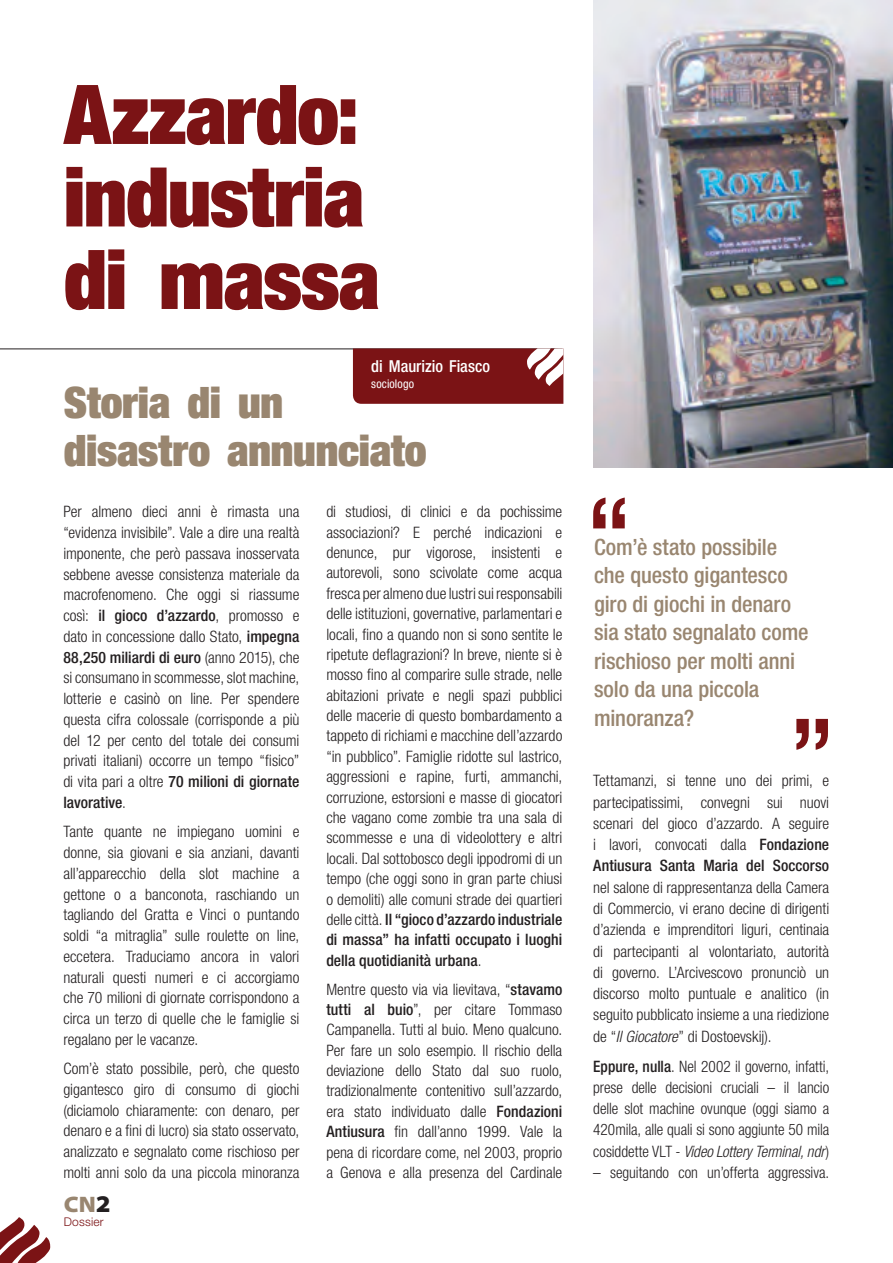
<style>
.page{position:relative;width:893px;height:1263px;background:#fff}
.page>*{position:absolute;margin:0;border:0;box-sizing:border-box;transform-origin:0 0}
.t1{font:900 condensed 82.5px/82.5px "Helvetica Neue LT Std";letter-spacing:-.015em;color:#7b1315}
.t2{font:900 condensed 43.5px/48px "Helvetica Neue LT Std";letter-spacing:-.005em;color:#998670}
.t3{font:500 condensed 22.5px/28.5px "Helvetica Neue LT Std";letter-spacing:-.005em;color:#998670}
.t4{font:900 semi-expanded 22.5px "Myriad Pro";color:#998670}
.t5{font:500 condensed 16.5px "Helvetica Neue LT Std";color:#fff}
.t6{font:300 condensed 15.75px/20.4px "Helvetica Neue LT Std";letter-spacing:-.005em;color:#231f20;text-align:justify}
.t7{font:condensed 12px "Helvetica Neue LT Std";letter-spacing:.01em;color:#fff}
.t8{font:300 12px "Helvetica Neue LT Std";letter-spacing:.015em;color:#7b1315}
.s1{font-weight:500}
.s2{font-size:24px;color:#231f20}
.s3{font-style:italic}
</style>
<div class="page">
<svg style="left:0;top:1217px;width:51px;height:46px"></svg>
<hr style="left:0;top:348px;width:562px;height:1px;background:#231f20">
<svg style="left:353px;top:348px;width:210px;height:56px;background:#842426"></svg>
<svg style="left:593px;top:497px;width:32px;height:31px"></svg>
<svg style="left:796px;top:719px;width:32px;height:31px"></svg>
<img style="left:593px;top:0;width:300px;height:468px">
<h1 class="t1" style="left:64px;top:71px;width:318px">Azzardo: industria di massa</h1>
<p class="t5" style="left:371px;top:356px;width:120px">di Maurizio Fiasco</p>
<p class="t7" style="left:371px;top:377px;width:44px">sociologo</p>
<h2 class="t2" style="left:64px;top:377px;width:364px">Storia di un disastro annunciato</h2>
<p class="t6" style="left:63px;top:501px;width:238px">Per almeno dieci anni è rimasta una “evidenza invisibile”. Vale a dire una realtà imponente, che però passava inosservata sebbene avesse consistenza materiale da macrofenomeno. Che oggi si riassume così: <span class="s1">il gioco d’azzardo</span>, promosso e dato in concessione dallo Stato, <span class="s1">impegna 88,250 miliardi di euro</span> (anno 2015), che si consumano in scommesse, slot machine, lotterie e casinò on line. Per spendere questa cifra colossale (corrisponde a più del 12 per cento del totale dei consumi privati italiani) occorre un tempo “fisico” di vita pari a oltre <span class="s1">70 milioni di giornate lavorative</span>.</p>
<p class="t6" style="left:63px;top:821px;width:238px">Tante quante ne impiegano uomini e donne, sia giovani e sia anziani, davanti all’apparecchio della slot machine a gettone o a banconota, raschiando un tagliando del Gratta e Vinci o puntando soldi “a mitraglia” sulle roulette on line, eccetera. Traduciamo ancora in valori naturali questi numeri e ci accorgiamo che 70 milioni di giornate corrispondono a circa un terzo di quelle che le famiglie si regalano per le vacanze.</p>
<p class="t6" style="left:63px;top:1058px;width:238px">Com’è stato possibile, però, che questo gigantesco giro di consumo di giochi (diciamolo chiaramente: con denaro, per denaro e a fini di lucro) sia stato osservato, analizzato e segnalato come rischioso per molti anni solo da una piccola minoranza</p>
<h3 class="t4" style="left:64px;top:1191px;width:48px">CN<span class="s2">2</span></h3>
<p class="t8" style="left:64px;top:1214px;width:41px">Dossier</p>
<p class="t6" style="left:326px;top:501px;width:238px">di studiosi, di clinici e da pochissime associazioni? E perché indicazioni e denunce, pur vigorose, insistenti e autorevoli, sono scivolate come acqua fresca per almeno due lustri sui responsabili delle istituzioni, governative, parlamentari e locali, fino a quando non si sono sentite le ripetute deflagrazioni? In breve, niente si è mosso fino al comparire sulle strade, nelle abitazioni private e negli spazi pubblici delle macerie di questo bombardamento a tappeto di richiami e macchine dell’azzardo “in pubblico”. Famiglie ridotte sul lastrico, aggressioni e rapine, furti, ammanchi, corruzione, estorsioni e masse di giocatori che vagano come zombie tra una sala di scommesse e una di videolottery e altri locali. Dal sottobosco degli ippodromi di un tempo (che oggi sono in gran parte chiusi o demoliti) alle comuni strade dei quartieri delle città. <span class="s1">Il “gioco d’azzardo industriale di massa” ha infatti occupato i luoghi della quotidianità urbana</span>.</p>
<p class="t6" style="left:326px;top:979px;width:238px">Mentre questo via via lievitava, “<span class="s1">stavamo tutti al buio</span>”, per citare Tommaso Campanella. Tutti al buio. Meno qualcuno.<br>Per fare un solo esempio. Il rischio della deviazione dello Stato dal suo ruolo, tradizionalmente contenitivo sull’azzardo, era stato individuato dalle <span class="s1">Fondazioni Antiusura</span> fin dall’anno 1999. Vale la pena di ricordare come, nel 2003, proprio a Genova e alla presenza del Cardinale</p>
<h3 class="t3" style="left:594px;top:532px;width:216px">Com’è stato possibile che questo gigantesco giro di giochi in denaro sia stato segnalato come rischioso per molti anni solo da una piccola minoranza?</h3>
<p class="t6" style="left:593px;top:770px;width:237px;line-height:21.3px">Tettamanzi, si tenne uno dei primi, e partecipatissimi, convegni sui nuovi scenari del gioco d’azzardo. A seguire i lavori, convocati dalla <span class="s1">Fondazione Antiusura Santa Maria del Soccorso</span></p>
<p class="t6" style="left:593px;top:876px;width:238px;line-height:21.3px">nel salone di rappresentanza della Camera di Commercio, vi erano decine di dirigenti d’azienda e imprenditori liguri, centinaia di partecipanti al volontariato, autorità di governo. L’Arcivescovo pronunciò un discorso molto puntuale e analitico (in seguito pubblicato insieme a una riedizione de “<span class="s3">Il Giocatore</span>” di Dostoevskij).</p>
<p class="t6" style="left:593px;top:1055px;width:238px;line-height:21.3px"><span class="s1">Eppure, nulla</span>. Nel 2002 il governo, infatti, prese delle decisioni cruciali – il lancio delle slot machine ovunque (oggi siamo a 420mila, alle quali si sono aggiunte 50 mila cosiddette VLT - <span class="s3">Video Lottery Terminal, ndr</span>)</p>
<p class="t6" style="left:593px;top:1162px;width:237px">– seguitando con un’offerta aggressiva.</p>
</div>
